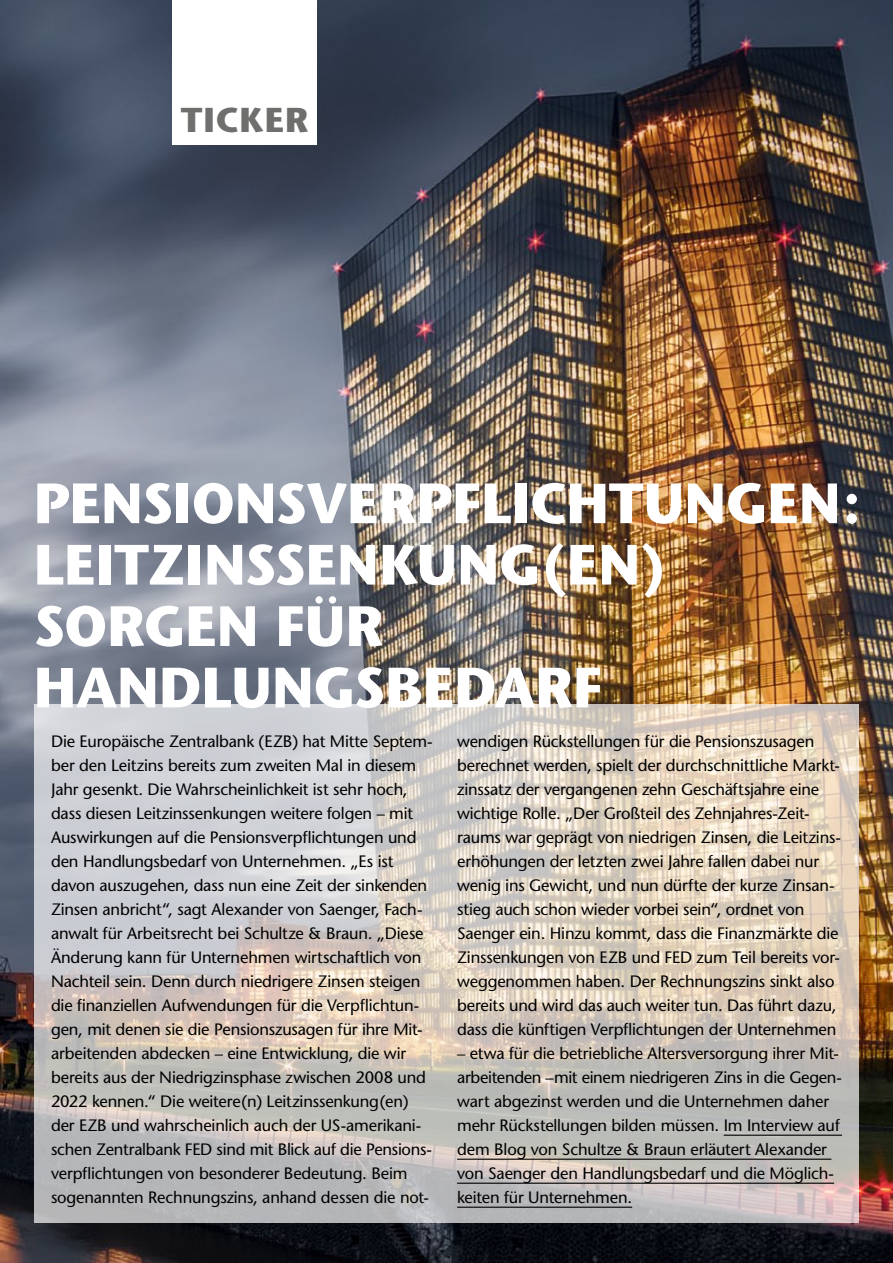
<style>
.page{position:relative;width:893px;height:1263px;background:#fff}
.page>*{position:absolute;margin:0;border:0;box-sizing:border-box;transform-origin:0 0}
.t1{font:700 56.7px/61.3px "Stone Sans";color:#fff}
.t2{font:700 34.5px "Stone Sans";letter-spacing:.035em;color:#6f6f6e}
.t3{font:16.5px/24px "Stone Sans";letter-spacing:-.01em;color:#000}
</style>
<div class="page">
<img style="left:0;top:0;width:893px;height:1263px">
<svg style="left:34px;top:704px;width:825px;height:518px"></svg>
<hr style="left:724px;top:1134px;width:118px;height:2px;background:#000">
<hr style="left:457px;top:1158px;width:374px;height:2px;background:#000">
<hr style="left:457px;top:1182px;width:377px;height:2px;background:#000">
<hr style="left:457px;top:1206px;width:175px;height:2px;background:#000">
<div style="left:172px;top:0;width:145px;height:145px;background:#fff"></div>
<h2 class="t2" style="left:181px;top:99px;width:129px">TICKER</h2>
<h1 class="t1" style="left:34px;top:473px;width:828px">PENSIONSVERPFLICHTUNGEN:<br>LEITZINSSENKUNG(EN)<br>SORGEN FÜR<br>HANDLUNGSBEDARF</h1>
<p class="t3" style="left:51px;top:729px;width:383px">Die Europäische Zentralbank (EZB) hat Mitte Septem&shy;ber den Leitzins bereits zum zweiten Mal in diesem Jahr gesenkt. Die Wahrscheinlichkeit ist sehr hoch, dass diesen Leitzinssenkungen weitere folgen – mit Auswirkungen auf die Pensionsverpflichtungen und den Handlungsbedarf von Unternehmen. „Es ist davon auszugehen, dass nun eine Zeit der sinkenden Zinsen anbricht“, sagt Alexander von Saenger, Fach&shy;anwalt für Arbeitsrecht bei Schultze &amp; Braun. „Diese Änderung kann für Unternehmen wirtschaftlich von Nachteil sein. Denn durch niedrigere Zinsen steigen die finanziellen Aufwendungen für die Verpflichtun&shy;gen, mit denen sie die Pensionszusagen für ihre Mit&shy;arbeitenden abdecken – eine Entwicklung, die wir bereits aus der Niedrigzinsphase zwischen 2008 und 2022 kennen.“ Die weitere(n) Leitzinssenkung(en) der EZB und wahrscheinlich auch der US-amerikani&shy;schen Zentralbank FED sind mit Blick auf die Pensions&shy;verpflichtungen von besonderer Bedeutung. Beim sogenannten Rechnungszins, anhand dessen die not-</p>
<p class="t3" style="left:457px;top:729px;width:385px">wendigen Rückstellungen für die Pensionszusagen berechnet werden, spielt der durchschnittliche Markt&shy;zinssatz der vergangenen zehn Geschäftsjahre eine wichtige Rolle. „Der Großteil des Zehnjahres-Zeit&shy;raums war geprägt von niedrigen Zinsen, die Leitzins&shy;erhöhungen der letzten zwei Jahre fallen dabei nur wenig ins Gewicht, und nun dürfte der kurze Zinsan&shy;stieg auch schon wieder vorbei sein“, ordnet von Saenger ein. Hinzu kommt, dass die Finanzmärkte die Zinssenkungen von EZB und FED zum Teil bereits vor&shy;weggenommen haben. Der Rechnungszins sinkt also bereits und wird das auch weiter tun. Das führt dazu, dass die künftigen Verpflichtungen der Unternehmen</p>
<p class="t3" style="left:457px;top:1041px;width:386px">– etwa für die betriebliche Altersversorgung ihrer Mit&shy;arbeitenden –mit einem niedrigeren Zins in die Gegen&shy;wart abgezinst werden und die Unternehmen daher mehr Rückstellungen bilden müssen. Im Interview auf dem Blog von Schultze &amp; Braun erläutert Alexander von Saenger den Handlungsbedarf und die Möglich&shy;keiten für Unternehmen.</p>
</div>
